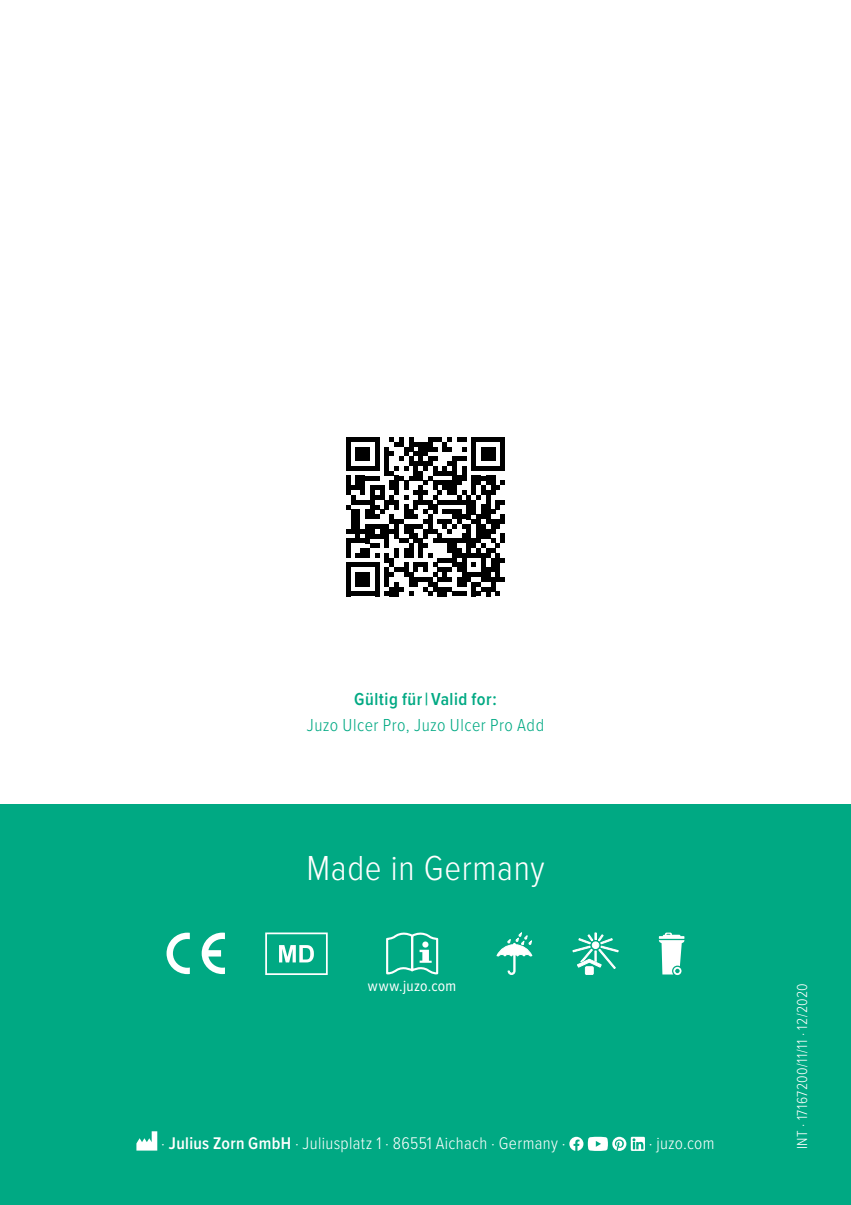
<style>
.page{position:relative;width:851px;height:1205px;background:#fff}
.page>*{position:absolute;margin:0;border:0;box-sizing:border-box;transform-origin:0 0}
.t1{font:300 36px "Proxima Nova Cond";letter-spacing:.015em;color:#fff}
.t2{font:300 18px "Proxima Nova Cond";letter-spacing:.03em;color:#00a983}
.t3{font:600 18px "Proxima Nova Cond";letter-spacing:.025em;color:#00a983}
.t4{font:300 17.5px "Proxima Nova Cond";letter-spacing:.02em;color:#fff}
.t5{font:15.5px "Proxima Nova Cond";letter-spacing:.02em;color:#fff}
.t6{font:300 15px "Proxima Nova Cond";letter-spacing:.03em;color:#fff}
.s1{font-weight:600}
</style>
<div class="page">
<div style="left:0;top:804px;width:850px;height:401px;background:#00a983"></div>
<svg style="left:166px;top:932px;width:24px;height:42px"></svg>
<svg style="left:202px;top:932px;width:23px;height:42px"></svg>
<div style="left:265px;top:932px;width:62px;height:43px;border:2px solid #fff"></div>
<svg style="left:279px;top:945px;width:35px;height:17px"></svg>
<svg style="left:496px;top:932px;width:36px;height:43px"></svg>
<div style="left:585px;top:966px;width:8px;height:8px;background:#fff"></div>
<div style="left:585px;top:966px;width:8px;height:9px;border:1px solid #fff"></div>
<svg style="left:572px;top:932px;width:46px;height:38px"></svg>
<svg style="left:386px;top:932px;width:52px;height:42px"></svg>
<svg style="left:658px;top:932px;width:26px;height:43px"></svg>
<svg style="left:346px;top:437px;width:159px;height:159px"></svg>
<svg style="left:136px;top:1131px;width:21px;height:19px"></svg>
<svg style="left:569px;top:1137px;width:75px;height:14px"></svg>
<p class="t3" style="left:354px;top:685px;width:144px">Gültig für | Valid for:</p>
<p class="t2" style="left:307px;top:711px;width:239px">Juzo Ulcer Pro, Juzo Ulcer Pro Add</p>
<h1 class="t1" style="left:306px;top:842px;width:240px">Made in Germany</h1>
<p class="t5" style="left:368px;top:974px;width:90px">www.juzo.com</p>
<p class="t4" style="left:161px;top:1130px;width:405px">· <span class="s1">Julius Zorn GmbH</span> · Juliusplatz 1 · 86551 Aichach · Germany ·</p>
<p class="t4" style="left:648px;top:1130px;width:67px">· juzo.com</p>
<p class="t6" style="left:790px;top:1149px;width:167px;rotate:-90deg">INT · 17167200/11/11 · 12/2020</p>
</div>
